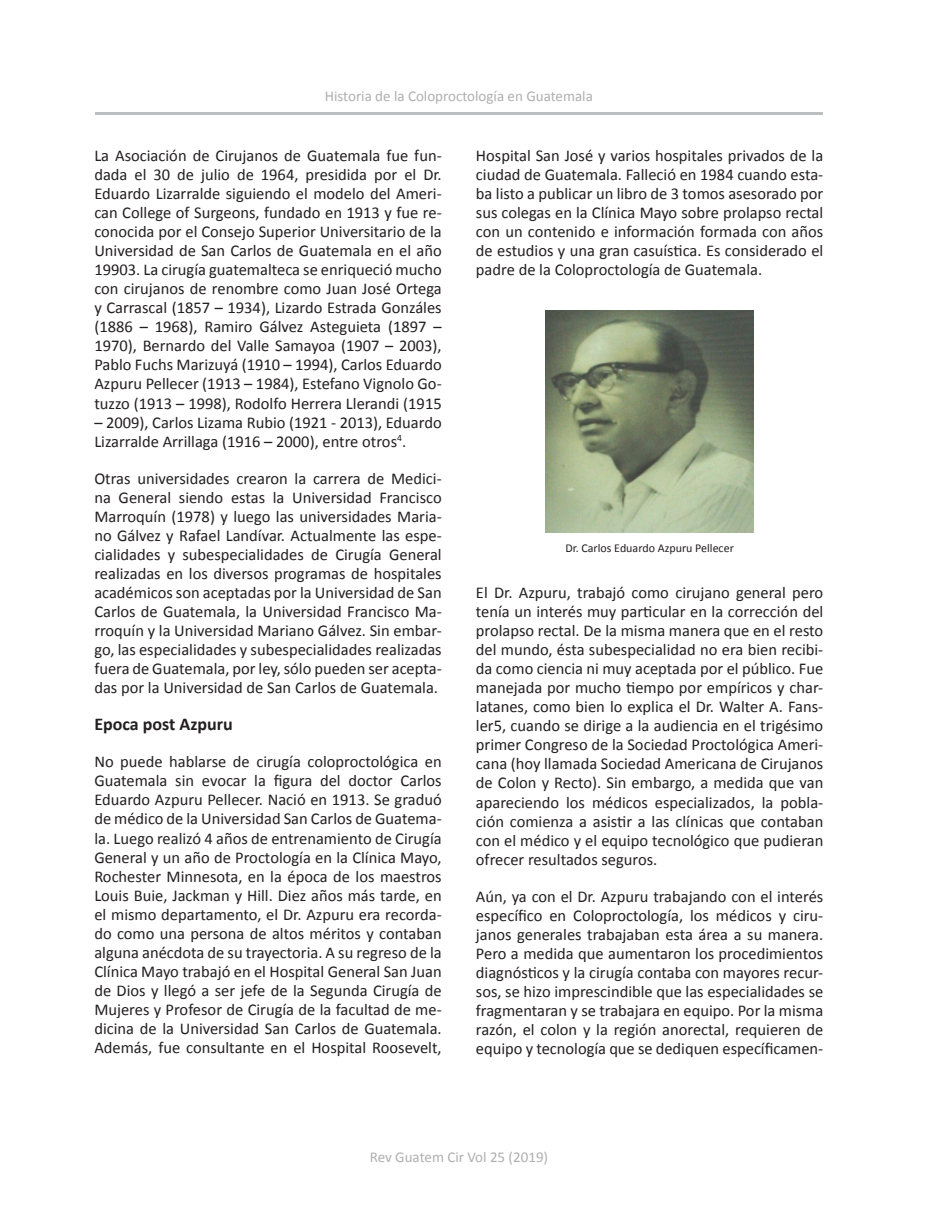
<style>
.page{position:relative;width:945px;height:1215px;background:#fff}
.page>*{position:absolute;margin:0;border:0;box-sizing:border-box;transform-origin:0 0}
.t1{font:700 18px "Calibri";color:#231f20}
.t2{font:16.5px/19px "Calibri";color:#231f20;text-align:justify}
.t3{font:15px "Calibri";color:#afafaf}
.t4{font:12px "Calibri";color:#231f20}
</style>
<div class="page">
<hr style="left:95px;top:112px;width:728px;height:3px;background:#bcbdc0">
<img style="left:546px;top:311px;width:208px;height:221px">
<p class="t3" style="left:325px;top:90px;width:270px">Historia de la Coloproctología en Guatemala</p>
<p class="t2" style="left:94px;top:147px;width:349px">La Asociación de Cirujanos de Guatemala fue fun&shy;dada el 30 de julio de 1964, presidida por el Dr.<br>Eduardo Lizarralde siguiendo el modelo del Ameri&shy;can College of Surgeons, fundado en 1913 y fue re&shy;conocida por el Consejo Superior Universitario de la Universidad de San Carlos de Guatemala en el año 19903. La cirugía guatemalteca se enriqueció mucho con cirujanos de renombre como Juan José Ortega y Carrascal (1857 – 1934), Lizardo Estrada Gonzáles (1886 – 1968), Ramiro Gálvez Asteguieta (1897 – 1970), Bernardo del Valle Samayoa (1907 – 2003), Pablo Fuchs Marizuyá (1910 – 1994), Carlos Eduardo Azpuru Pellecer (1913 – 1984), Estefano Vignolo Go&shy;tuzzo (1913 – 1998), Rodolfo Herrera Llerandi (1915</p>
<p class="t2" style="left:94px;top:414px;width:349px">– 2009), Carlos Lizama Rubio (1921 - 2013), Eduardo<br>Lizarralde Arrillaga (1916 – 2000), entre otros<sup>4</sup>.</p>
<p class="t2" style="left:94px;top:470px;width:349px">Otras universidades crearon la carrera de Medici&shy;na General siendo estas la Universidad Francisco Marroquín (1978) y luego las universidades Maria&shy;no Gálvez y Rafael Landívar. Actualmente las espe&shy;cialidades y subespecialidades de Cirugía General realizadas en los diversos programas de hospitales académicos son aceptadas por la Universidad de San Carlos de Guatemala, la Universidad Francisco Ma&shy;rroquín y la Universidad Mariano Gálvez. Sin embar&shy;go, las especialidades y subespecialidades realizadas fuera de Guatemala, por ley, sólo pueden ser acepta&shy;das por la Universidad de San Carlos de Guatemala.</p>
<p class="t1" style="left:94px;top:717px;width:140px">Epoca post Azpuru</p>
<p class="t2" style="left:94px;top:754px;width:349px">No puede hablarse de cirugía coloproctológica en Guatemala sin evocar la figura del doctor Carlos Eduardo Azpuru Pellecer. Nació en 1913. Se graduó de médico de la Universidad San Carlos de Guatema&shy;la. Luego realizó 4 años de entrenamiento de Cirugía General y un año de Proctología en la Clínica Mayo, Rochester Minnesota, en la época de los maestros Louis Buie, Jackman y Hill. Diez años más tarde, en el mismo departamento, el Dr. Azpuru era recorda&shy;do como una persona de altos méritos y contaban alguna anécdota de su trayectoria. A su regreso de la Clínica Mayo trabajó en el Hospital General San Juan de Dios y llegó a ser jefe de la Segunda Cirugía de Mujeres y Profesor de Cirugía de la facultad de me&shy;dicina de la Universidad San Carlos de Guatemala.<br>Además, fue consultante en el Hospital Roosevelt,</p>
<p class="t2" style="left:476px;top:147px;width:349px">Hospital San José y varios hospitales privados de la ciudad de Guatemala. Falleció en 1984 cuando esta&shy;ba listo a publicar un libro de 3 tomos asesorado por sus colegas en la Clínica Mayo sobre prolapso rectal con un contenido e información formada con años de estudios y una gran casuística. Es considerado el padre de la Coloproctología de Guatemala.</p>
<p class="t4" style="left:565px;top:543px;width:170px">Dr. Carlos Eduardo Azpuru Pellecer</p>
<p class="t2" style="left:476px;top:584px;width:349px">El Dr. Azpuru, trabajó como cirujano general pero tenía un interés muy particular en la corrección del prolapso rectal. De la misma manera que en el resto del mundo, ésta subespecialidad no era bien recibi&shy;da como ciencia ni muy aceptada por el público. Fue manejada por mucho tiempo por empíricos y char&shy;latanes, como bien lo explica el Dr. Walter A. Fans&shy;ler5, cuando se dirige a la audiencia en el trigésimo primer Congreso de la Sociedad Proctológica Ameri&shy;cana (hoy llamada Sociedad Americana de Cirujanos de Colon y Recto). Sin embargo, a medida que van apareciendo los médicos especializados, la pobla&shy;ción comienza a asistir a las clínicas que contaban con el médico y el equipo tecnológico que pudieran ofrecer resultados seguros.</p>
<p class="t2" style="left:476px;top:888px;width:349px">Aún, ya con el Dr. Azpuru trabajando con el interés específico en Coloproctología, los médicos y ciru&shy;janos generales trabajaban esta área a su manera.<br>Pero a medida que aumentaron los procedimientos diagnósticos y la cirugía contaba con mayores recur&shy;sos, se hizo imprescindible que las especialidades se fragmentaran y se trabajara en equipo. Por la misma razón, el colon y la región anorectal, requieren de equipo y tecnología que se dediquen específicamen-</p>
<p class="t3" style="left:370px;top:1151px;width:180px">Rev Guatem Cir Vol 25 (2019)</p>
</div>
